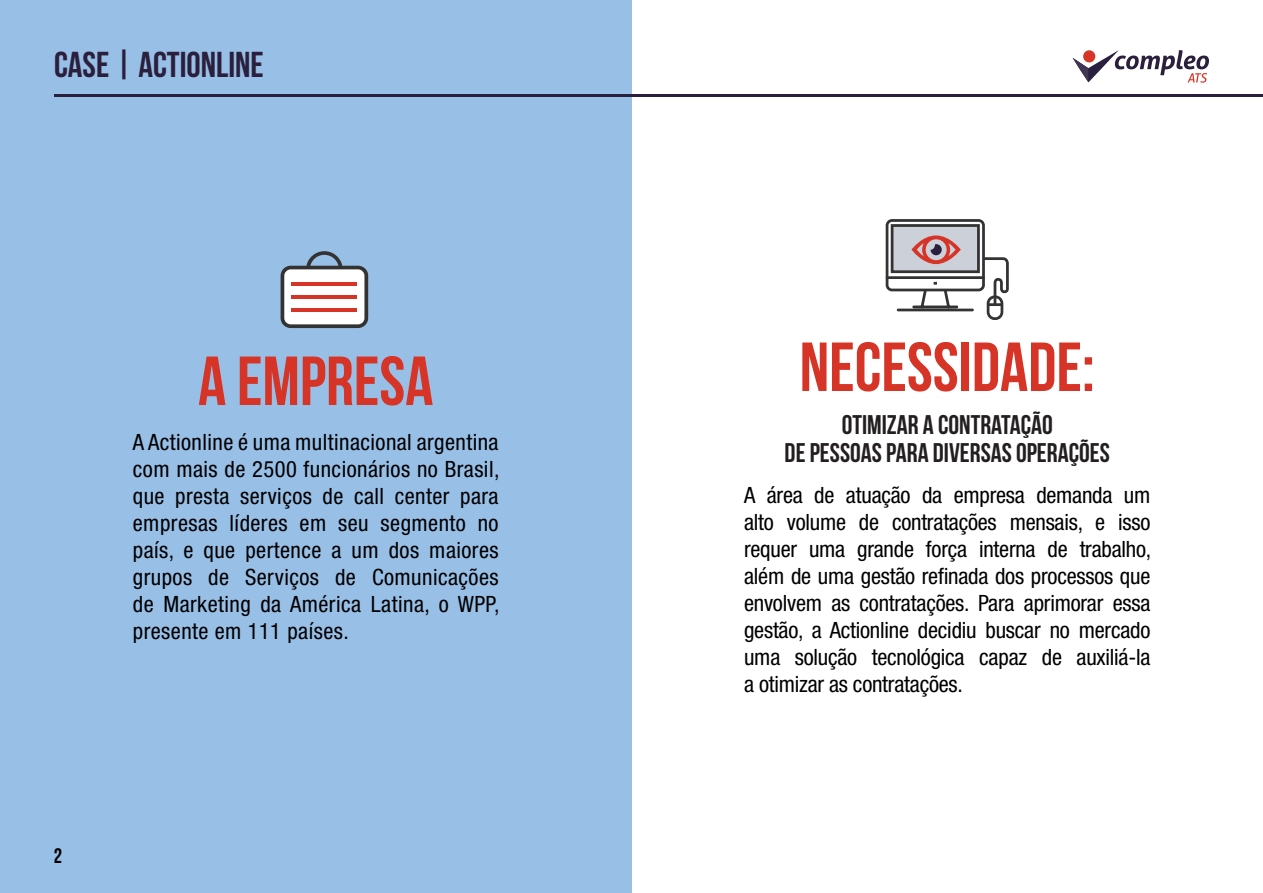
<style>
.page{position:relative;width:1263px;height:893px;background:#fff}
.page>*{position:absolute;margin:0;border:0;box-sizing:border-box;transform-origin:0 0}
.t1{font:69.3px "Bebas Neue";color:#d63427}
.t2{font:36px "Bebas Neue";color:#2a1f3d}
.t3{font:27px/28.5px "Bebas Neue";color:#231f20;text-align:center}
.t4{font:condensed 22.5px/27px "Helvetica Neue LT Pro";letter-spacing:.01em;color:#000;text-align:justify}
.t5{font:21px "Bebas Neue";color:#000}
</style>
<div class="page">
<div style="left:0;top:0;width:631px;height:893px;background:#98bfe6"></div>
<hr style="left:1262px;top:245px;width:1px;height:484px;background:#3180cd">
<hr style="left:54px;top:95px;width:1209px;height:2px;background:#2a1f3d">
<svg style="left:1072px;top:50px;width:137px;height:33px"></svg>
<div style="left:987px;top:295px;width:16px;height:25px;border:3px solid #333;border-radius:7px"></div>
<div style="left:886px;top:219px;width:99px;height:72px;border:3px solid #333;border-radius:5px"></div>
<svg style="left:885px;top:221px;width:124px;height:92px"></svg>
<svg style="left:281px;top:251px;width:87px;height:77px"></svg>
<div style="left:284px;top:269px;width:80px;height:55px;background:#fff;border-radius:6px"></div>
<hr style="left:292px;top:308px;width:65px;height:4px;background:#d63427">
<hr style="left:292px;top:282px;width:65px;height:4px;background:#d63427">
<hr style="left:292px;top:295px;width:65px;height:4px;background:#d63427">
<h2 class="t2" style="left:54px;top:45px;width:211px">CASE | ACTIONLINE</h2>
<h1 class="t1" style="left:198px;top:343px;width:237px">A EMPRESA</h1>
<p class="t4" style="left:133px;top:428px;width:368px">A Actionline é uma multinacional argentina com mais de 2500 funcionários no Brasil, que presta serviços de call center para empresas líderes em seu segmento no país, e que pertence a um dos maiores grupos de Serviços de Comunicações de Marketing da América Latina, o WPP, presente em 111 países.</p>
<p class="t5" style="left:54px;top:844px;width:10px">2</p>
<h1 class="t1" style="left:800px;top:329px;width:297px">NECESSIDADE:</h1>
<p class="t3" style="left:785px;top:410px;width:327px">OTIMIZAR A CONTRATAÇÃO<br>DE PESSOAS PARA DIVERSAS OPERAÇÕES</p>
<p class="t4" style="left:744px;top:482px;width:409px">A área de atuação da empresa demanda um alto volume de contratações mensais, e isso requer uma grande força interna de trabalho, além de uma gestão refinada dos processos que envolvem as contratações. Para aprimorar essa gestão, a Actionline decidiu buscar no mercado uma solução tecnológica capaz de auxiliá-la a otimizar as contratações.</p>
</div>
